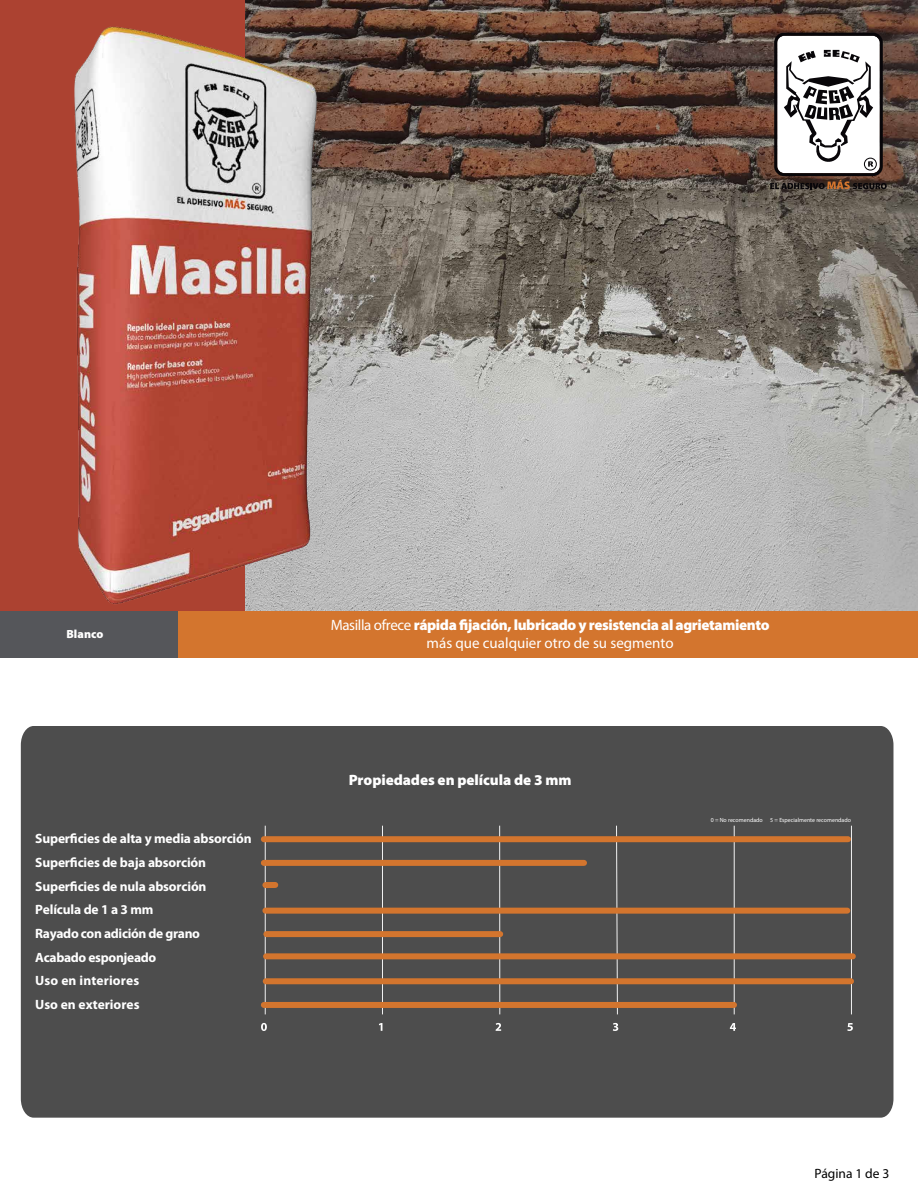
<style>
.page{position:relative;width:918px;height:1188px;background:#fff}
.page>*{position:absolute;margin:0;border:0;box-sizing:border-box;transform-origin:0 0}
.t1{font:900 15px/18px "Myriad Pro";letter-spacing:-.025em;color:#fff;text-align:center}
.t2{font:900 15px "Myriad Pro";letter-spacing:-.005em;color:#fff}
.t3{font:700 13.5px/23.5px "Myriad Pro";letter-spacing:-.01em;color:#fff}
.t4{font:13.5px "Myriad Pro";color:#000}
.t5{font:900 11.85px "Myriad Pro";letter-spacing:.005em;color:#fff}
.t6{font:6px "Myriad Pro";color:#fff}
.s1{font-weight:400}
</style>
<div class="page">
<img style="left:244px;top:0;width:674px;height:611px">
<div style="left:0;top:611px;width:239px;height:47px;background:#55565a"></div>
<div style="left:21px;top:726px;width:872px;height:392px;background:#4d4d4d"></div>
<hr style="left:265px;top:826px;width:1px;height:188px;background:#f2f2f2">
<hr style="left:734px;top:826px;width:1px;height:188px;background:#f2f2f2">
<hr style="left:851px;top:826px;width:1px;height:188px;background:#f2f2f2">
<svg style="left:616px;top:825px;width:2px;height:190px"></svg>
<hr style="left:499px;top:826px;width:1px;height:188px;background:#f2f2f2">
<hr style="left:382px;top:826px;width:1px;height:188px;background:#f2f2f2">
<svg style="left:261px;top:1023px;width:6px;height:8px"></svg>
<svg style="left:379px;top:1023px;width:3px;height:8px"></svg>
<svg style="left:496px;top:1023px;width:5px;height:8px"></svg>
<svg style="left:613px;top:1023px;width:5px;height:8px"></svg>
<svg style="left:730px;top:1023px;width:6px;height:8px"></svg>
<svg style="left:847px;top:1023px;width:6px;height:8px"></svg>
<div style="left:264px;top:836px;width:584px;height:6px;background:#d3752e"></div>
<div style="left:264px;top:860px;width:320px;height:6px;background:#d3752e"></div>
<div style="left:265px;top:882px;width:10px;height:6px;background:#d3752e"></div>
<div style="left:265px;top:908px;width:582px;height:6px;background:#d3752e"></div>
<div style="left:266px;top:931px;width:234px;height:6px;background:#d3752e"></div>
<div style="left:266px;top:953px;width:587px;height:6px;background:#d3752e"></div>
<div style="left:266px;top:978px;width:585px;height:6px;background:#d3752e"></div>
<div style="left:264px;top:1002px;width:470px;height:6px;background:#d3752e"></div>
<svg style="left:770px;top:33px;width:117px;height:156px"></svg>
<div style="left:179px;top:611px;width:739px;height:47px;background:#d3752e"></div>
<div style="left:0;top:0;width:244px;height:611px;background:#ac4231"></div>
<img style="left:74px;top:14px;width:350px;height:613px">
<p class="t5" style="left:66px;top:627px;width:39px">Blanco</p>
<p class="t3" style="left:35px;top:827px;width:218px">Superficies de alta y media absorción<br>Superficies de baja absorción<br>Superficies de nula absorción</p>
<p class="t3" style="left:35px;top:898px;width:166px">Película de 1 a 3 mm<br>Rayado con adición de grano<br>Acabado esponjeado<br>Uso en interiores<br>Uso en exteriores</p>
<p class="t1" style="left:331px;top:616px;width:440px"><span class="s1">Masilla ofrece</span> rápida fijación, lubricado y resistencia al agrietamiento <span class="s1">más que cualquier otro de su segmento</span></p>
<p class="t2" style="left:349px;top:772px;width:224px">Propiedades en película de 3 mm</p>
<p class="t6" style="left:711px;top:816px;width:54px">0 = No recomendado</p>
<p class="t6" style="left:770px;top:816px;width:82px">5 = Especialmente recomendado</p>
<p class="t4" style="left:815px;top:1165px;width:76px">Página 1 de 3</p>
</div>
